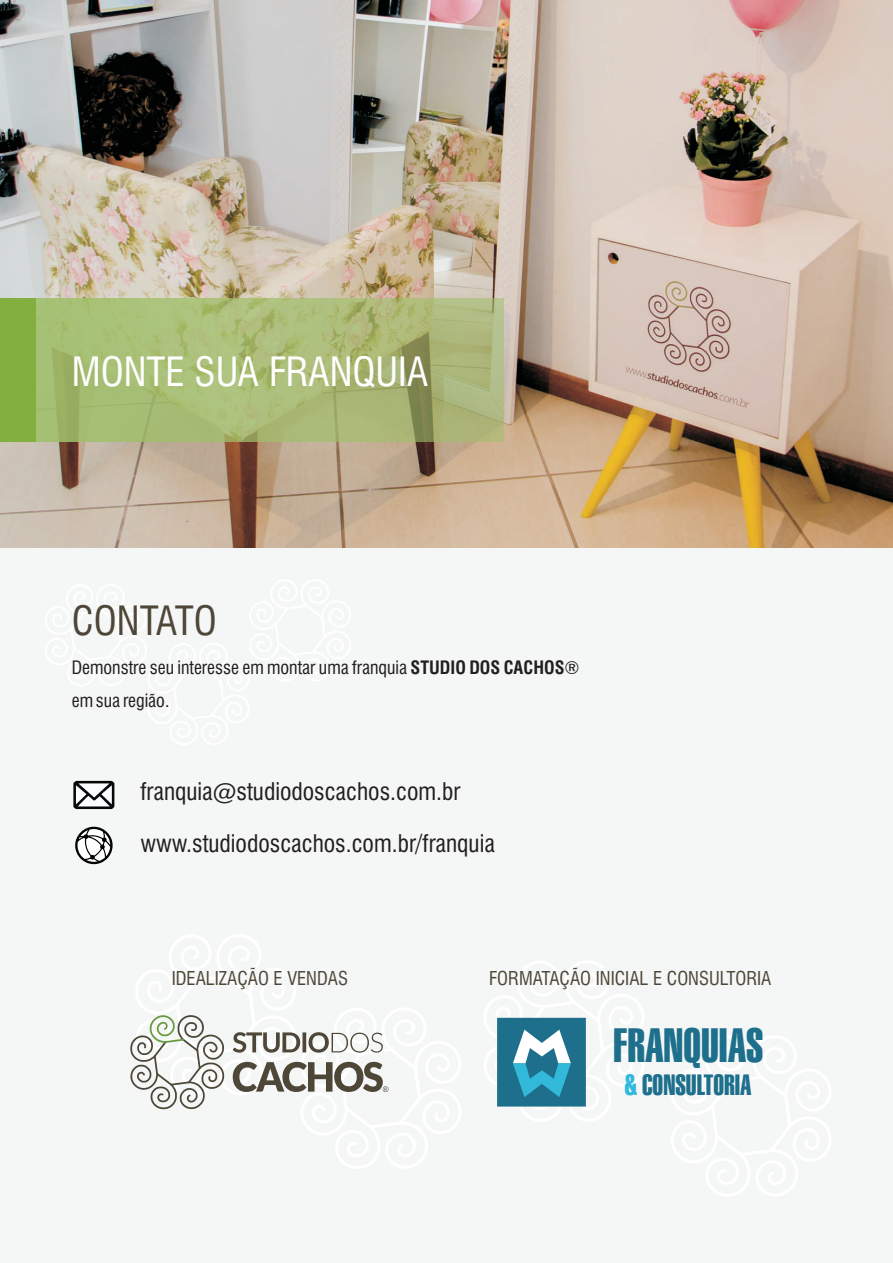
<style>
.page{position:relative;width:893px;height:1263px;background:#f5f7f7}
.page>*{position:absolute;margin:0;border:0;box-sizing:border-box;transform-origin:0 0}
.t1{font:46.8px "Swiss 911 BT Extra Compressed";color:#1e6f8c}
.t2{font:condensed 39.3px "Swiss 721 BT";color:#fff}
.t3{font:condensed 39.3px "Swiss 721 BT";color:#4e4738}
.t4{font:28.5px "Swiss 911 BT Extra Compressed";color:#1e6f8c}
.t5{font:condensed 23.7px/52.1px "Swiss 721 BT";color:#231f20}
.t6{font:condensed 18.6px "Swiss 721 BT";color:#4e4738}
.t7{font:condensed 18px/32.4px "Swiss 721 BT";color:#231f20}
.s1{font-weight:700}
.s2{color:#30b9dd}
</style>
<div class="page">
<img style="left:0;top:0;width:893px;height:547px">
<svg style="left:36px;top:299px;width:468px;height:143px;background:#a7b975"></svg>
<div style="left:0;top:299px;width:36px;height:143px;background:#83af40"></div>
<svg style="left:73px;top:781px;width:41px;height:28px"></svg>
<svg style="left:75px;top:827px;width:38px;height:37px"></svg>
<svg style="left:497px;top:1017px;width:89px;height:90px;background:#3f8ca5"></svg>
<svg style="left:130px;top:1015px;width:259px;height:95px"></svg>
<h2 class="t2" style="left:72px;top:356px;width:358px">MONTE SUA FRANQUIA</h2>
<h2 class="t3" style="left:72px;top:605px;width:146px">CONTATO</h2>
<p class="t7" style="left:72px;top:653px;width:509px">Demonstre seu interesse em montar uma franquia <span class="s1">STUDIO DOS CACHOS</span>® em sua região.</p>
<h3 class="t5" style="left:140px;top:768px;width:356px">franquia@studiodoscachos.com.br www.studiodoscachos.com.br/franquia</h3>
<p class="t6" style="left:172px;top:971px;width:178px">IDEALIZAÇÃO E VENDAS</p>
<p class="t6" style="left:489px;top:971px;width:284px">FORMATAÇÃO INICIAL E CONSULTORIA</p>
<h1 class="t1" style="left:613px;top:1026px;width:152px">FRANQUIAS</h1>
<h3 class="t4" style="left:625px;top:1073px;width:128px"><span class="s2">&amp;</span> CONSULTORIA</h3>
</div>
